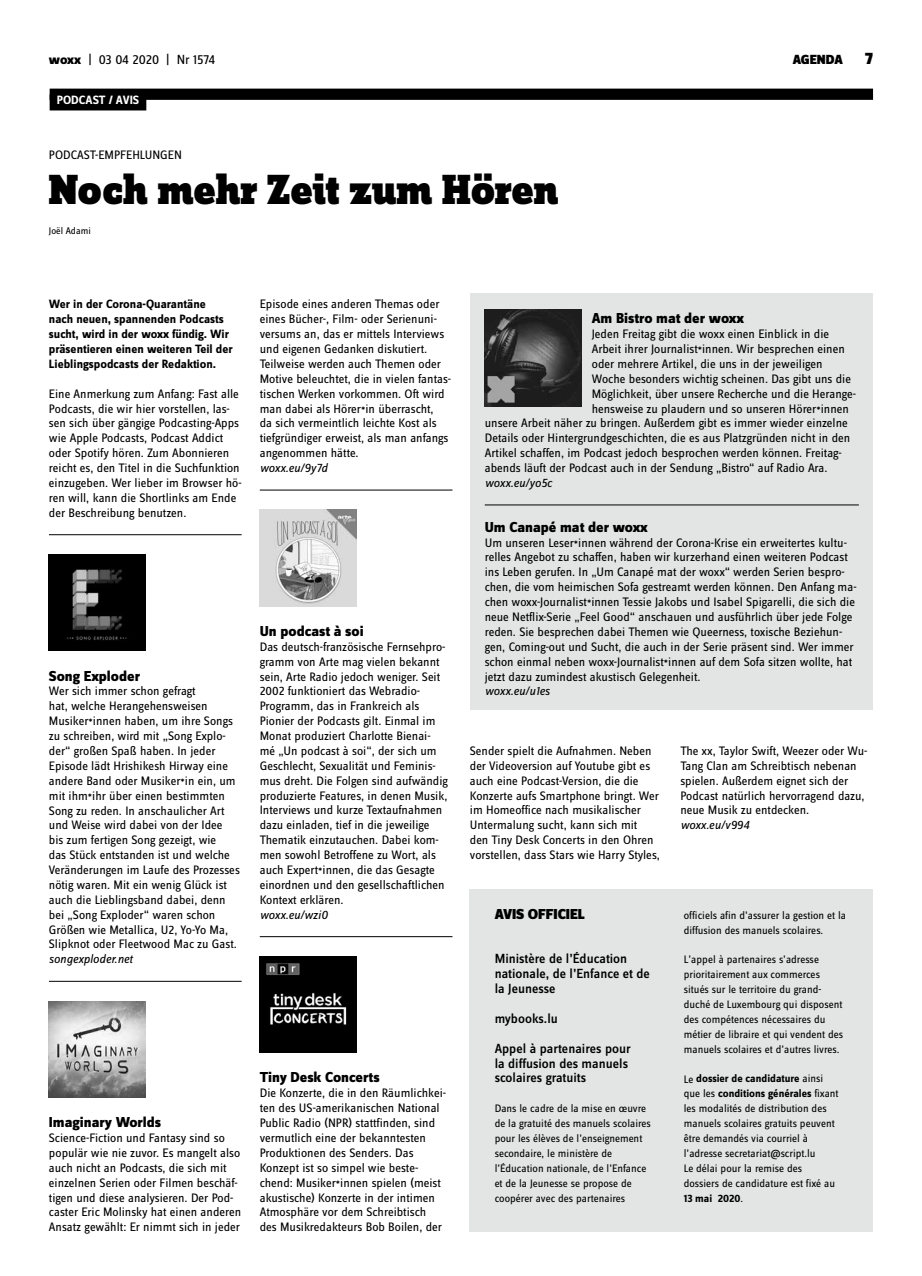
<style>
.page{position:relative;width:922px;height:1276px;background:#fff}
.page>*{position:absolute;margin:0;border:0;box-sizing:border-box;transform-origin:0 0}
.t1{font:900 43.75px "Zine Slab Dis";letter-spacing:-.01em;color:#000}
.t2{font:900 17.5px "Zine Sans Dis";color:#000}
.t3{font:800 15px "Zine Sans Dis";color:#000}
.t4{font:900 15px "Zine Sans Dis";letter-spacing:-.01em;color:#000}
.t5{font:500 13.75px/14.9px "Zine Sans Dis";color:#000}
.t6{font:13.75px "Zine Sans Dis";letter-spacing:-.01em;color:#000}
.t7{font:900 13.75px "Zine Sans Dis";color:#000}
.t8{font:12.75px/14.9px "Zine Sans Dis";color:#000}
.t9{font:italic 12.75px "Zine Sans Dis";color:#000}
.t10{font:700 12.5px/14.9px "Zine Sans Dis";color:#000}
.t11{font:700 12.5px "Zine Sans Dis";color:#fff}
.t12{font:11.25px/14.9px "Zine Sans Dis";color:#000}
.t13{font:10px "Zine Sans Dis";color:#000}
.s1{font-weight:800}
.s2{font-weight:700}
</style>
<div class="page">
<hr style="left:260px;top:490px;width:192px;height:1px;background:#000">
<hr style="left:260px;top:936px;width:192px;height:1px;background:#000">
<img style="left:260px;top:510px;width:96px;height:96px">
<img style="left:260px;top:956px;width:96px;height:96px">
<hr style="left:49px;top:534px;width:192px;height:1px;background:#000">
<hr style="left:49px;top:981px;width:192px;height:1px;background:#000">
<img style="left:49px;top:554px;width:96px;height:97px">
<img style="left:49px;top:1001px;width:96px;height:96px">
<div style="left:469px;top:889px;width:403px;height:342px;background:#e3e4e4"></div>
<div style="left:50px;top:89px;width:822px;height:11px;background:#000"></div>
<div style="left:50px;top:94px;width:96px;height:16px;background:#000"></div>
<div style="left:470px;top:293px;width:402px;height:417px;background:#e3e4e4"></div>
<hr style="left:484px;top:505px;width:374px;height:1px;background:#000">
<img style="left:484px;top:310px;width:97px;height:96px">
<p class="t6" style="left:49px;top:53px;width:168px"><span class="s1">woxx</span> | 03 04 2020 | Nr 1574</p>
<p class="t7" style="left:792px;top:52px;width:52px">AGENDA</p>
<h2 class="t2" style="left:865px;top:49px;width:9px">7</h2>
<p class="t11" style="left:57px;top:93px;width:84px">PODCAST / AVIS</p>
<p class="t8" style="left:49px;top:148px;width:14px">Podcast</p>
<p class="t8" style="left:95px;top:148px;width:18px">-Empfehlungen</p>
<h1 class="t1" style="left:49px;top:166px;width:511px">Noch mehr Zeit zum Hören</h1>
<p class="t13" style="left:49px;top:226px;width:43px">Joël Adami</p>
<p class="t10" style="left:49px;top:297px;width:185px">Wer in der Corona-Quarantäne nach neuen, spannenden Podcasts sucht, wird in der woxx fündig. Wir präsentieren einen weiteren Teil der Lieblingspodcasts der Redaktion.</p>
<p class="t8" style="left:49px;top:386px;width:194px">Eine Anmerkung zum Anfang: Fast alle Podcasts, die wir hier vorstellen, las&shy;sen sich über gängige Podcasting-Apps wie Apple Podcasts, Podcast Addict oder Spotify hören. Zum Abonnieren reicht es, den Titel in die Suchfunktion einzugeben. Wer lieber im Browser hö&shy;ren will, kann die Shortlinks am Ende der Beschreibung benutzen.</p>
<p class="t8" style="left:260px;top:297px;width:193px">Episode eines anderen Themas oder eines Bücher-, Film- oder Serienuni&shy;versums an, das er mittels Interviews und eigenen Gedanken diskutiert.<br>Teilweise werden auch Themen oder Motive beleuchtet, die in vielen fantas&shy;tischen Werken vorkommen. Oft wird man dabei als Hörer<sub>*</sub>in überrascht,<br>da sich vermeintlich leichte Kost als tiefgründiger erweist, als man anfangs angenommen hätte.</p>
<p class="t9" style="left:260px;top:461px;width:69px">woxx.eu/9y7d</p>
<p class="t3" style="left:49px;top:667px;width:93px">Song Exploder</p>
<p class="t8" style="left:49px;top:684px;width:192px">Wer sich immer schon gefragt<br>hat, welche Herangehensweisen Musiker<sub>*</sub>innen haben, um ihre Songs zu schreiben, wird mit „Song Explo&shy;der“ großen Spaß haben. In jeder Episode lädt Hrishikesh Hirway eine andere Band oder Musiker<sub>*</sub>in ein, um mit ihm<sub>*</sub>ihr über einen bestimmten Song zu reden. In anschaulicher Art und Weise wird dabei von der Idee bis zum fertigen Song gezeigt, wie<br>das Stück entstanden ist und welche Veränderungen im Laufe des Prozesses nötig waren. Mit ein wenig Glück ist auch die Lieblingsband dabei, denn bei „Song Exploder“ waren schon Größen wie Metallica, U2, Yo-Yo Ma, Slipknot oder Fleetwood Mac zu Gast.</p>
<p class="t9" style="left:49px;top:952px;width:85px">songexploder.net</p>
<p class="t3" style="left:260px;top:623px;width:105px">Un podcast à soi</p>
<p class="t8" style="left:260px;top:639px;width:189px">Das deutsch-französische Fernsehpro&shy;gramm von Arte mag vielen bekannt sein, Arte Radio jedoch weniger. Seit 2002 funktioniert das Webradio-Programm, das in Frankreich als Pionier der Podcasts gilt. Einmal im Monat produziert Charlotte Bienai&shy;mé „Un podcast à soi“, der sich um Geschlecht, Sexualität und Feminis&shy;mus dreht. Die Folgen sind aufwändig produzierte Features, in denen Musik, Interviews und kurze Textaufnahmen dazu einladen, tief in die jeweilige Thematik einzutauchen. Dabei kom&shy;men sowohl Betroffene zu Wort, als auch Expert<sub>*</sub>innen, die das Gesagte einordnen und den gesellschaftlichen Kontext erklären.</p>
<p class="t9" style="left:260px;top:907px;width:69px">woxx.eu/wzi0</p>
<p class="t3" style="left:49px;top:1114px;width:114px">Imaginary Worlds</p>
<p class="t8" style="left:49px;top:1131px;width:194px">Science-Fiction und Fantasy sind so populär wie nie zuvor. Es mangelt also auch nicht an Podcasts, die sich mit einzelnen Serien oder Filmen beschäf&shy;tigen und diese analysieren. Der Pod&shy;caster Eric Molinsky hat einen anderen Ansatz gewählt: Er nimmt sich in jeder</p>
<p class="t3" style="left:260px;top:1069px;width:121px">Tiny Desk Concerts</p>
<p class="t8" style="left:260px;top:1086px;width:188px">Die Konzerte, die in den Räumlichkei&shy;ten des US-amerikanischen National Public Radio (NPR) stattfinden, sind vermutlich eine der bekanntesten Produktionen des Senders. Das Konzept ist so simpel wie beste&shy;chend: Musiker<sub>*</sub>innen spielen (meist akustische) Konzerte in der intimen Atmosphäre vor dem Schreibtisch des Musikredakteurs Bob Boilen, der</p>
<p class="t3" style="left:591px;top:310px;width:154px">Am Bistro mat der woxx</p>
<p class="t8" style="left:591px;top:327px;width:239px">Jeden Freitag gibt die woxx einen Einblick in die</p>
<p class="t8" style="left:591px;top:342px;width:254px">Arbeit ihrer Journalist<sub>*</sub>innen. Wir besprechen einen</p>
<p class="t8" style="left:591px;top:357px;width:232px">oder mehrere Artikel, die uns in der jeweiligen</p>
<p class="t8" style="left:591px;top:372px;width:261px">Woche besonders wichtig scheinen. Das gibt uns die</p>
<p class="t8" style="left:591px;top:386px;width:266px">Möglichkeit, über unsere Recherche und die Herange-</p>
<p class="t8" style="left:591px;top:401px;width:259px">hensweise zu plaudern und so unseren Hörer<sub>*</sub>innen</p>
<p class="t8" style="left:484px;top:416px;width:364px">unsere Arbeit näher zu bringen. Außerdem gibt es immer wieder einzelne</p>
<p class="t8" style="left:484px;top:431px;width:367px">Details oder Hintergrundgeschichten, die es aus Platzgründen nicht in den</p>
<p class="t8" style="left:484px;top:446px;width:358px">Artikel schaffen, im Podcast jedoch besprochen werden können. Freitag-</p>
<p class="t8" style="left:484px;top:461px;width:344px">abends läuft der Podcast auch in der Sendung „Bistro“ auf Radio Ara.</p>
<p class="t9" style="left:484px;top:476px;width:69px">woxx.eu/yo5c</p>
<p class="t3" style="left:484px;top:519px;width:165px">Um Canapé mat der woxx</p>
<p class="t8" style="left:484px;top:535px;width:373px">Um unseren Leser<sub>*</sub>innen während der Corona-Krise ein erweitertes kultu&shy;relles Angebot zu schaffen, haben wir kurzerhand einen weiteren Podcast ins Leben gerufen. In „Um Canapé mat der woxx“ werden Serien bespro&shy;chen, die vom heimischen Sofa gestreamt werden können. Den Anfang ma&shy;chen woxx-Journalist<sub>*</sub>innen Tessie Jakobs und Isabel Spigarelli, die sich die neue Netflix-Serie „Feel Good“ anschauen und ausführlich über jede Folge reden. Sie besprechen dabei Themen wie Queerness, toxische Beziehun&shy;gen, Coming-out und Sucht, die auch in der Serie präsent sind. Wer immer schon einmal neben woxx-Journalist<sub>*</sub>innen auf dem Sofa sitzen wollte, hat jetzt dazu zumindest akustisch Gelegenheit.</p>
<p class="t9" style="left:484px;top:684px;width:67px">woxx.eu/u1es</p>
<p class="t8" style="left:470px;top:744px;width:191px">Sender spielt die Aufnahmen. Neben der Videoversion auf Youtube gibt es auch eine Podcast-Version, die die Konzerte aufs Smartphone bringt. Wer im Homeoffice nach musikalischer Untermalung sucht, kann sich mit<br>den Tiny Desk Concerts in den Ohren vorstellen, dass Stars wie Harry Styles,</p>
<p class="t8" style="left:680px;top:744px;width:188px">The xx, Taylor Swift, Weezer oder Wu-Tang Clan am Schreibtisch nebenan spielen. Außerdem eignet sich der Podcast natürlich hervorragend dazu, neue Musik zu entdecken.</p>
<p class="t9" style="left:680px;top:818px;width:70px">woxx.eu/v994</p>
<p class="t4" style="left:494px;top:905px;width:92px">AVIS OFFICIEL</p>
<p class="t5" style="left:494px;top:952px;width:157px">Ministère de l’Éducation nationale, de l’Enfance et de la Jeunesse</p>
<p class="t5" style="left:494px;top:1004px;width:138px;line-height:29.8px">mybooks.lu<br>Appel à partenaires pour</p>
<p class="t5" style="left:494px;top:1056px;width:135px">la diffusion des manuels scolaires gratuits</p>
<p class="t12" style="left:494px;top:1101px;width:158px">Dans le cadre de la mise en œuvre de la gratuité des manuels scolaires pour les élèves de l’enseignement secondaire, le ministère de l’Éducation nationale, de l’Enfance et de la Jeunesse se propose de coopérer avec des partenaires</p>
<p class="t12" style="left:683px;top:908px;width:164px">officiels afin d’assurer la gestion et la diffusion des manuels scolaires.</p>
<p class="t12" style="left:683px;top:952px;width:161px">L’appel à partenaires s’adresse prioritairement aux commerces situés sur le territoire du grand&shy;duché de Luxembourg qui disposent des compétences nécessaires du métier de libraire et qui vendent des manuels scolaires et d’autres livres.</p>
<p class="t12" style="left:683px;top:1071px;width:156px">Le <span class="s2">dossier de candidature</span> ainsi que les <span class="s2">conditions générales</span> fixant les modalités de distribution des manuels scolaires gratuits peuvent être demandés via courriel à l’adresse secretariat@script.lu<br>Le délai pour la remise des dossiers de candidature est fixé au<br><span class="s2">13 mai 2020</span>.</p>
</div>
